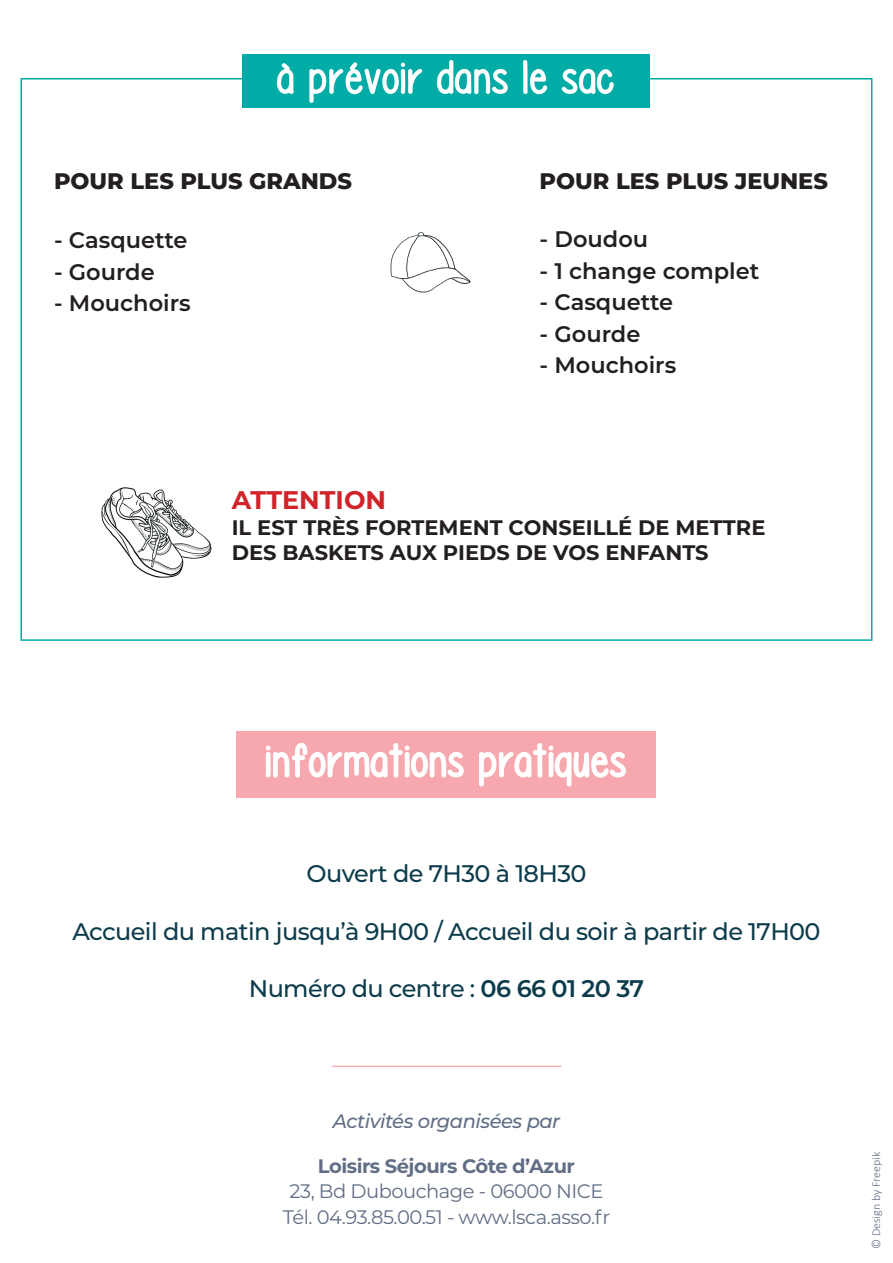
<style>
.page{position:relative;width:893px;height:1263px;background:#fff}
.page>*{position:absolute;margin:0;border:0;box-sizing:border-box;transform-origin:0 0}
.t1{font:700 25.5px "Montserrat";color:#d1232a}
.t2{font:500 24px "Montserrat";letter-spacing:-.025em;color:#0c3c4c}
.t3{font:600 22.5px "Montserrat";color:#231f20}
.t4{font:800 22.5px "Montserrat";color:#231f20}
.t5{font:700 21px/25.2px "Montserrat";color:#231f20}
.t6{font:19.5px/25.5px "Montserrat";letter-spacing:-.025em;color:#616e85;text-align:center}
.t7{font:700 19.5px "Montserrat";letter-spacing:-.025em;color:#616e85}
.t8{font:italic 500 19.5px "Montserrat";letter-spacing:-.025em;color:#616e85}
.t9{font:300 12px "Calibri";color:#616e85}
.s1{font-weight:600}
</style>
<div class="page">
<div style="left:237px;top:731px;width:419px;height:66px;background:#f7a8af"></div>
<svg style="left:263px;top:742px;width:203px;height:56px"></svg>
<svg style="left:476px;top:743px;width:152px;height:55px"></svg>
<div style="left:243px;top:54px;width:407px;height:53px;background:#00aca5"></div>
<svg style="left:276px;top:63px;width:20px;height:45px"></svg>
<svg style="left:309px;top:62px;width:114px;height:41px"></svg>
<svg style="left:436px;top:60px;width:73px;height:48px"></svg>
<svg style="left:523px;top:60px;width:25px;height:35px"></svg>
<svg style="left:560px;top:68px;width:55px;height:40px"></svg>
<img style="left:101px;top:487px;width:111px;height:91px">
<img style="left:390px;top:232px;width:81px;height:61px">
<hr style="left:332px;top:1065px;width:229px;height:2px;background:#f8aeb2">
<p class="t4" style="left:54px;top:165px;width:300px">POUR LES PLUS GRANDS</p>
<p class="t3" style="left:54px;top:224px;width:135px">- Casquette</p>
<p class="t3" style="left:54px;top:256px;width:102px">- Gourde</p>
<p class="t3" style="left:54px;top:287px;width:138px">- Mouchoirs</p>
<p class="t4" style="left:540px;top:164px;width:290px">POUR LES PLUS JEUNES</p>
<p class="t3" style="left:540px;top:223px;width:110px">- Doudou</p>
<p class="t3" style="left:540px;top:255px;width:221px">- 1 change complet</p>
<p class="t3" style="left:540px;top:286px;width:135px">- Casquette</p>
<p class="t3" style="left:540px;top:318px;width:102px">- Gourde</p>
<p class="t3" style="left:540px;top:349px;width:138px">- Mouchoirs</p>
<p class="t1" style="left:232px;top:482px;width:156px">ATTENTION</p>
<p class="t5" style="left:232px;top:514px;width:535px">IL EST TRÈS FORTEMENT CONSEILLÉ DE METTRE<br>DES BASKETS AUX PIEDS DE VOS ENFANTS</p>
<p class="t2" style="left:306px;top:857px;width:282px">Ouvert de 7H30 à 18H30</p>
<p class="t2" style="left:72px;top:914px;width:750px">Accueil du matin jusqu’à 9H00 / Accueil du soir à partir de 17H00</p>
<p class="t2" style="left:249px;top:972px;width:397px">Numéro du centre : <span class="s1">06 66 01 20 37</span></p>
<p class="t8" style="left:333px;top:1107px;width:229px">Activités organisées par</p>
<p class="t7" style="left:318px;top:1152px;width:259px">Loisirs Séjours Côte d’Azur</p>
<p class="t6" style="left:283px;top:1178px;width:329px">23, Bd Dubouchage - 06000 NICE<br>Tél. 04.93.85.00.51 - www.lsca.asso.fr</p>
<p class="t9" style="left:869px;top:1249px;width:99px;rotate:-90deg">© Design by Freepik</p>
</div>
